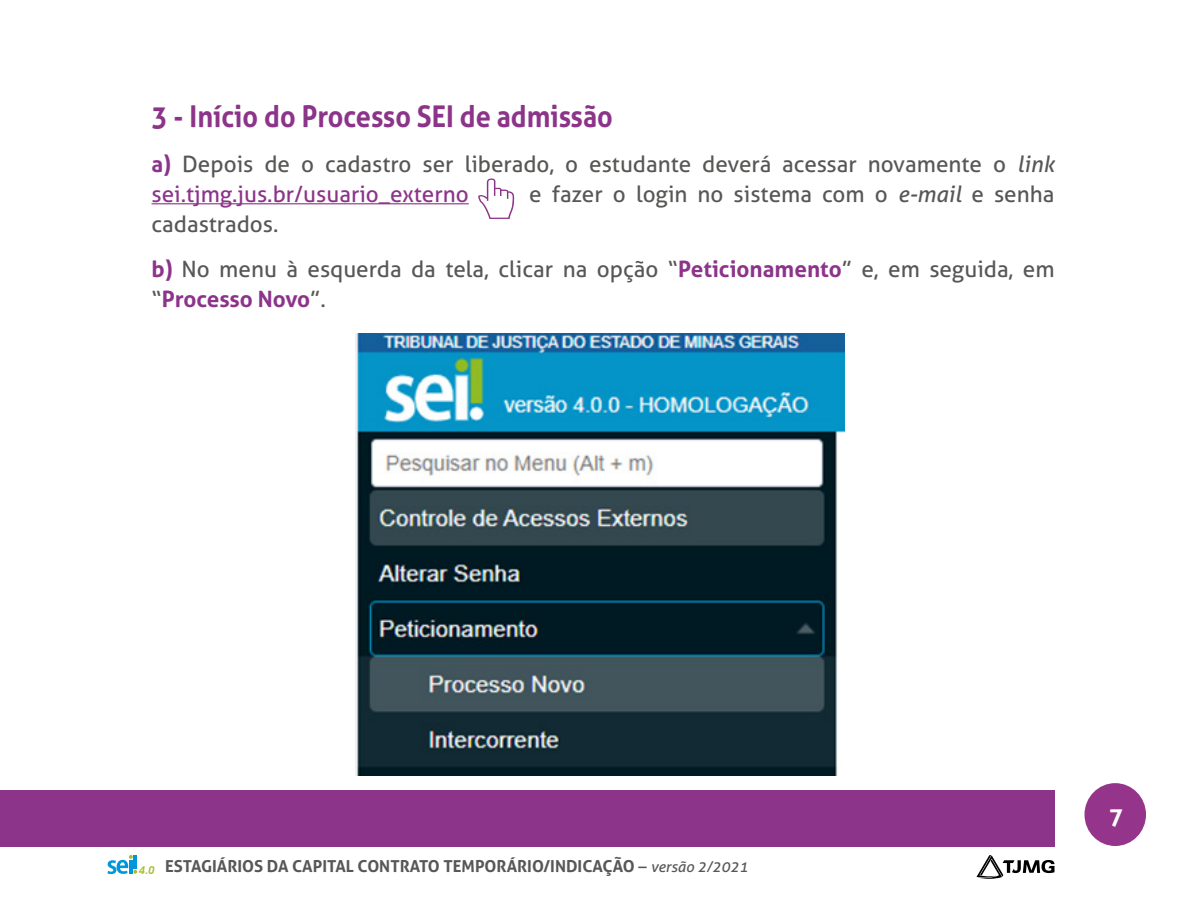
<style>
.page{position:relative;width:1200px;height:900px;background:#fff}
.page>*{position:absolute;margin:0;border:0;box-sizing:border-box;transform-origin:0 0}
.t1{font:700 30px "Aller";color:#8c348a;scale:.9 1}
.t2{font:700 24px "Aller";color:#fff}
.t3{font:22.5px/30px "Aller";color:#575756}
.t4{font:700 22.5px "Aller";letter-spacing:-.01em;color:#8c348a}
.t5{font:700 16.5px "Aller";color:#575756}
.s1{font-weight:700;color:#8c348a}
.s2{font-style:italic}
.s3{color:#8c348a}
.s4{font-weight:400;color:#575756}
.s5{font-weight:400}
.s6{font-weight:400;font-style:italic;font-size:15px}
</style>
<div class="page">
<div style="left:1084px;top:783px;width:62px;height:63px;background:#94348a;border-radius:50%"></div>
<svg style="left:976px;top:855px;width:79px;height:24px"></svg>
<svg style="left:107px;top:855px;width:30px;height:19px"></svg>
<div style="left:0;top:790px;width:1054px;height:57px;background:#8c348a"></div>
<hr style="left:152px;top:203px;width:317px;height:1px;background:#8c348a">
<img style="left:356px;top:334px;width:488px;height:442px">
<svg style="left:478px;top:178px;width:36px;height:41px"></svg>
<h1 class="t1" style="left:152px;top:98px;width:514px">3 - Início do Processo SEI de admissão</h1>
<p class="t3" style="left:152px;top:149px;width:904px"><span class="s1">a)</span> Depois de o cadastro ser liberado, o estudante deverá acessar novamente o <span class="s2">link </span><span class="s3">sei.tjmg.jus.br/usuario_externo</span></p>
<p class="t3" style="left:529px;top:179px;width:527px">e fazer o login no sistema com o <span class="s2">e-mail</span> e senha</p>
<p class="t3" style="left:152px;top:202px;width:905px;line-height:45px">cadastrados.<br><span class="s1">b)</span> No menu à esquerda da tela, clicar na opção “<span class="s1">Peticionamento</span>” e, em seguida, em</p>
<p class="t4" style="left:152px;top:285px;width:176px"><span class="s4">“</span>Processo Novo<span class="s4">”.</span></p>
<p class="t5" style="left:139px;top:856px;width:611px"><sub>4.0</sub> ESTAGIÁRIOS DA CAPITAL CONTRATO TEMPORÁRIO/INDICAÇÃO <span class="s5">–</span> <span class="s6">versão 2/2021</span></p>
<p class="t2" style="left:1109px;top:801px;width:16px">7</p>
</div>
